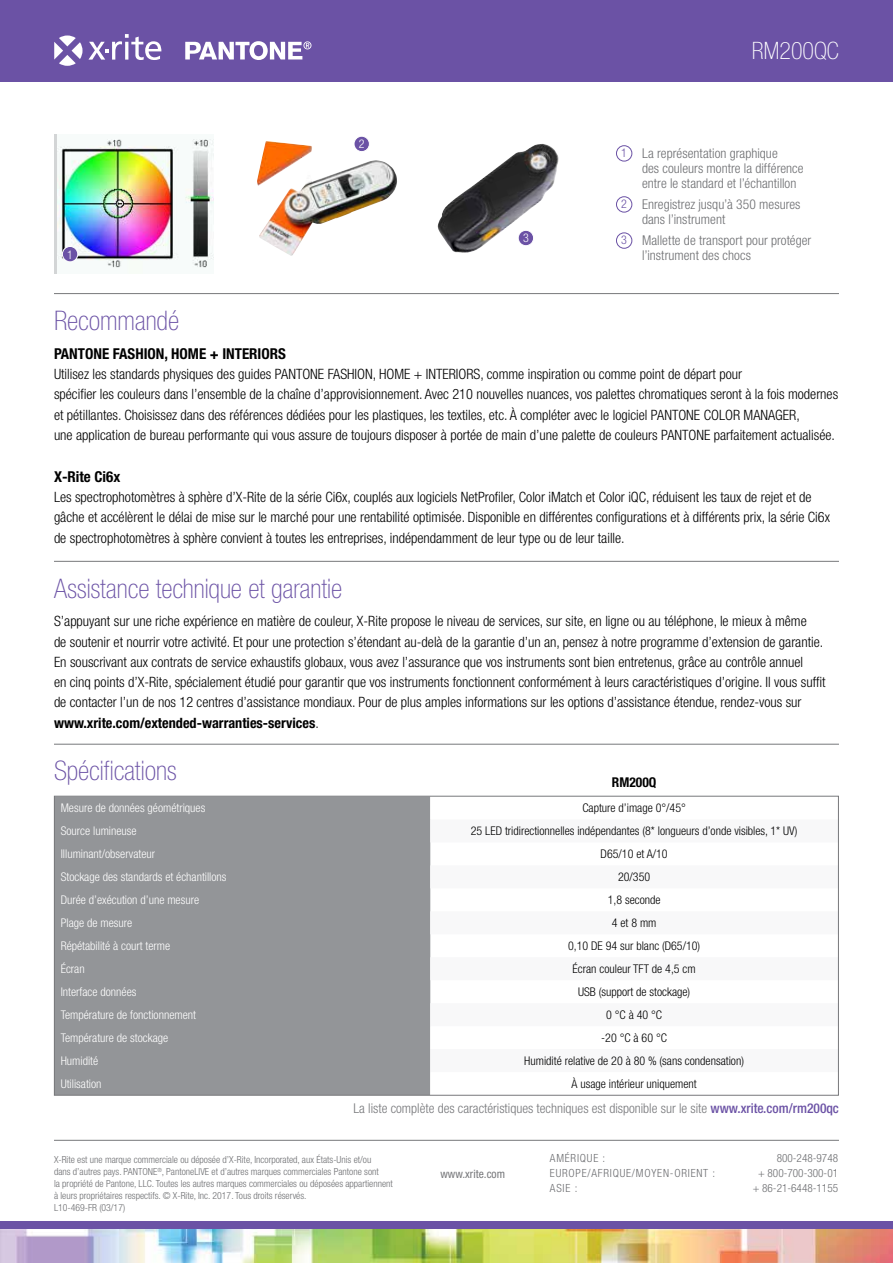
<style>
.page{position:relative;width:893px;height:1263px;background:#fff}
.page>*{position:absolute;margin:0;border:0;box-sizing:border-box;transform-origin:0 0}
.t1{font:100 condensed 27px "Helvetica Neue LT Std";color:#6b52a5}
.t2{font:100 condensed 24px "Helvetica Neue LT Std";color:#fff}
.t3{font:700 condensed 15px "Helvetica Neue LT Std";color:#000}
.t4{font:300 condensed 14.25px/20.2px "Helvetica Neue LT Std";color:#000}
.t5{font:300 condensed 13.5px/15px "Helvetica Neue LT Std";letter-spacing:.005em;color:#6d6e71}
.t6{font:300 condensed 13.5px "Helvetica Neue LT Std";color:#77787b}
.t7{font:700 condensed 13.5px "Helvetica Neue LT Std";color:#000}
.t8{font:300 condensed 12px "Helvetica Neue LT Std";color:#000}
.t9{font:300 condensed 12px "Helvetica Neue LT Std";color:#fff}
.t10{font:condensed 11.55px "Helvetica Neue LT Std";color:#77787b}
.t11{font:300 condensed 11.25px "Helvetica Neue LT Std";color:#6d6e71}
.t12{font:300 condensed 11.25px "Helvetica Neue LT Std";letter-spacing:.07em;color:#6d6e71}
.t13{font:300 condensed 9.75px/12px "Helvetica Neue LT Std";color:#6d6e71}
.s1{font-size:12px;color:#6b52a5}
.s2{font-weight:700}
.s3{font-weight:500;color:#6b52a5}
</style>
<div class="page">
<div style="left:0;top:0;width:893px;height:82px;background:#6b52a5"></div>
<hr style="left:54px;top:1140px;width:785px;height:1px;background:#77787b">
<hr style="left:54px;top:744px;width:785px;height:1px;background:#77787b">
<hr style="left:54px;top:293px;width:785px;height:1px;background:#77787b">
<div style="left:616px;top:145px;width:16px;height:16px;border:1px solid #6b52a5;border-radius:50%"></div>
<hr style="left:54px;top:561px;width:785px;height:1px;background:#77787b">
<div style="left:54px;top:134px;width:159px;height:140px;background:linear-gradient(to bottom,#d3d5d6,#d3d5d6)"></div>
<img style="left:58px;top:134px;width:155px;height:140px">
<div style="left:62px;top:246px;width:16px;height:16px;background:#6b52a5;border-radius:50%"></div>
<div style="left:62px;top:246px;width:16px;height:16px;border:1px solid #fff;border-radius:50%"></div>
<img style="left:438px;top:144px;width:121px;height:109px">
<div style="left:518px;top:230px;width:16px;height:16px;background:#6b52a5;border-radius:50%"></div>
<div style="left:518px;top:230px;width:16px;height:16px;border:1px solid #fff;border-radius:50%"></div>
<img style="left:257px;top:141px;width:140px;height:115px">
<div style="left:354px;top:136px;width:15px;height:16px;background:#6b52a5;border-radius:50%"></div>
<div style="left:354px;top:136px;width:16px;height:16px;border:1px solid #fff;border-radius:50%"></div>
<div style="left:616px;top:196px;width:16px;height:16px;border:1px solid #6b52a5;border-radius:50%"></div>
<div style="left:616px;top:232px;width:16px;height:17px;border:1px solid #6b52a5;border-radius:50%"></div>
<svg style="left:185px;top:41px;width:126px;height:19px"></svg>
<svg style="left:54px;top:34px;width:107px;height:32px"></svg>
<img style="left:0;top:1229px;width:893px;height:34px">
<div style="left:0;top:1221px;width:893px;height:8px;background:#6b52a5"></div>
<div style="left:56px;top:798px;width:374px;height:295px;background:#939598"></div>
<p class="t9" style="left:67px;top:247px;width:7px">1</p>
<p class="t9" style="left:359px;top:137px;width:7px">2</p>
<p class="t9" style="left:523px;top:231px;width:7px">3</p>
<h2 class="t2" style="left:752px;top:37px;width:89px">RM200QC</h2>
<p class="t5" style="left:642px;top:145px;width:163px;text-indent:-21px"><span class="s1">1</span> La représentation graphique<br>des couleurs montre la différence entre le standard et l’échantillon</p>
<p class="t5" style="left:642px;top:196px;width:160px;text-indent:-21px"><span class="s1">2</span> Enregistrez jusqu’à 350 mesures dans l’instrument</p>
<p class="t5" style="left:642px;top:232px;width:171px;text-indent:-21px"><span class="s1">3</span> Mallette de transport pour protéger l’instrument des chocs</p>
<h1 class="t1" style="left:54px;top:305px;width:127px">Recommandé</h1>
<p class="t3" style="left:54px;top:344px;width:233px">PANTONE FASHION, HOME + INTERIORS</p>
<p class="t4" style="left:54px;top:364px;width:786px">Utilisez les standards physiques des guides PANTONE FASHION, HOME + INTERIORS, comme inspiration ou comme point de départ pour<br>spécifier les couleurs dans l’ensemble de la chaîne d’approvisionnement. Avec 210 nouvelles nuances, vos palettes chromatiques seront à la fois modernes et pétillantes. Choisissez dans des références dédiées pour les plastiques, les textiles, etc. À compléter avec le logiciel PANTONE COLOR MANAGER,<br>une application de bureau performante qui vous assure de toujours disposer à portée de main d’une palette de couleurs PANTONE parfaitement actualisée.</p>
<p class="t3" style="left:54px;top:467px;width:68px">X-Rite Ci6x</p>
<p class="t4" style="left:54px;top:487px;width:777px">Les spectrophotomètres à sphère d’X-Rite de la série Ci6x, couplés aux logiciels NetProfiler, Color iMatch et Color iQC, réduisent les taux de rejet et de gâche et accélèrent le délai de mise sur le marché pour une rentabilité optimisée. Disponible en différentes configurations et à différents prix, la série Ci6x de spectrophotomètres à sphère convient à toutes les entreprises, indépendamment de leur type ou de leur taille.</p>
<h1 class="t1" style="left:54px;top:573px;width:290px">Assistance technique et garantie</h1>
<p class="t4" style="left:54px;top:611px;width:773px">S’appuyant sur une riche expérience en matière de couleur, X-Rite propose le niveau de services, sur site, en ligne ou au téléphone, le mieux à même<br>de soutenir et nourrir votre activité. Et pour une protection s’étendant au-delà de la garantie d’un an, pensez à notre programme d’extension de garantie.<br>En souscrivant aux contrats de service exhaustifs globaux, vous avez l’assurance que vos instruments sont bien entretenus, grâce au contrôle annuel<br>en cinq points d’X-Rite, spécialement étudié pour garantir que vos instruments fonctionnent conformément à leurs caractéristiques d’origine. Il vous suffit de contacter l’un de nos 12 centres d’assistance mondiaux. Pour de plus amples informations sur les options d’assistance étendue, rendez-vous sur <span class="s2">www.xrite.com/extended-warranties-services</span>.</p>
<h1 class="t1" style="left:54px;top:756px;width:124px">Spécifications</h1>
<p class="t7" style="left:612px;top:774px;width:46px">RM200Q</p>
<p class="t9" style="left:61px;top:801px;width:146px">Mesure de données géométriques</p>
<p class="t8" style="left:582px;top:801px;width:105px">Capture d’image 0°/45°</p>
<p class="t9" style="left:61px;top:824px;width:77px">Source lumineuse</p>
<p class="t8" style="left:471px;top:824px;width:328px">25 LED tridirectionnelles indépendantes (8* longueurs d’onde visibles, 1* UV)</p>
<p class="t9" style="left:61px;top:847px;width:96px">Illuminant/observateur</p>
<p class="t8" style="left:601px;top:847px;width:68px">D65/10 et A/10</p>
<p class="t9" style="left:61px;top:870px;width:167px">Stockage des standards et échantillons</p>
<p class="t8" style="left:618px;top:870px;width:34px">20/350</p>
<p class="t9" style="left:61px;top:893px;width:140px">Durée d’exécution d’une mesure</p>
<p class="t8" style="left:608px;top:893px;width:54px">1,8 seconde</p>
<p class="t9" style="left:61px;top:916px;width:73px">Plage de mesure</p>
<p class="t8" style="left:612px;top:916px;width:46px">4 et 8 mm</p>
<p class="t9" style="left:61px;top:939px;width:111px">Répétabilité à court terme</p>
<p class="t8" style="left:568px;top:939px;width:134px">0,10 DE 94 sur blanc (D65/10)</p>
<p class="t9" style="left:61px;top:962px;width:25px">Écran</p>
<p class="t8" style="left:573px;top:962px;width:124px">Écran couleur TFT de 4,5 cm</p>
<p class="t9" style="left:61px;top:985px;width:77px">Interface données</p>
<p class="t8" style="left:578px;top:985px;width:114px">USB (support de stockage)</p>
<p class="t9" style="left:61px;top:1008px;width:137px">Température de fonctionnement</p>
<p class="t8" style="left:606px;top:1008px;width:57px">0 °C à 40 °C</p>
<p class="t9" style="left:61px;top:1031px;width:109px">Température de stockage</p>
<p class="t8" style="left:601px;top:1031px;width:67px">-20 °C à 60 °C</p>
<p class="t9" style="left:61px;top:1054px;width:39px">Humidité</p>
<p class="t8" style="left:524px;top:1054px;width:221px">Humidité relative de 20 à 80 % (sans condensation)</p>
<p class="t9" style="left:61px;top:1077px;width:42px">Utilisation</p>
<p class="t8" style="left:571px;top:1077px;width:127px">À usage intérieur uniquement</p>
<p class="t6" style="left:353px;top:1101px;width:487px">La liste complète des caractéristiques techniques est disponible sur le site <span class="s3">www.xrite.com/rm200qc</span></p>
<p class="t13" style="left:54px;top:1153px;width:340px">X-Rite est une marque commerciale ou déposée d’X-Rite, Incorporated, aux États-Unis et/ou<br>dans d’autres pays. PANTONE<sup>®</sup>, PantoneLIVE et d’autres marques commerciales Pantone sont<br>la propriété de Pantone, LLC. Toutes les autres marques commerciales ou déposées appartiennent à leurs propriétaires respectifs. © X-Rite, Inc. 2017. Tous droits réservés.<br>L10-469-FR (03/17)</p>
<p class="t10" style="left:440px;top:1167px;width:66px">www.xrite.com</p>
<p class="t12" style="left:550px;top:1152px;width:57px">AMÉRIQUE :</p>
<p class="t11" style="left:777px;top:1152px;width:63px">800-248-9748</p>
<p class="t12" style="left:550px;top:1167px;width:167px">EUROPE/AFRIQUE/MOYEN-ORIENT :</p>
<p class="t11" style="left:758px;top:1167px;width:82px">+ 800-700-300-01</p>
<p class="t12" style="left:550px;top:1182px;width:29px">ASIE :</p>
<p class="t11" style="left:753px;top:1182px;width:87px">+ 86-21-6448-1155</p>
</div>
